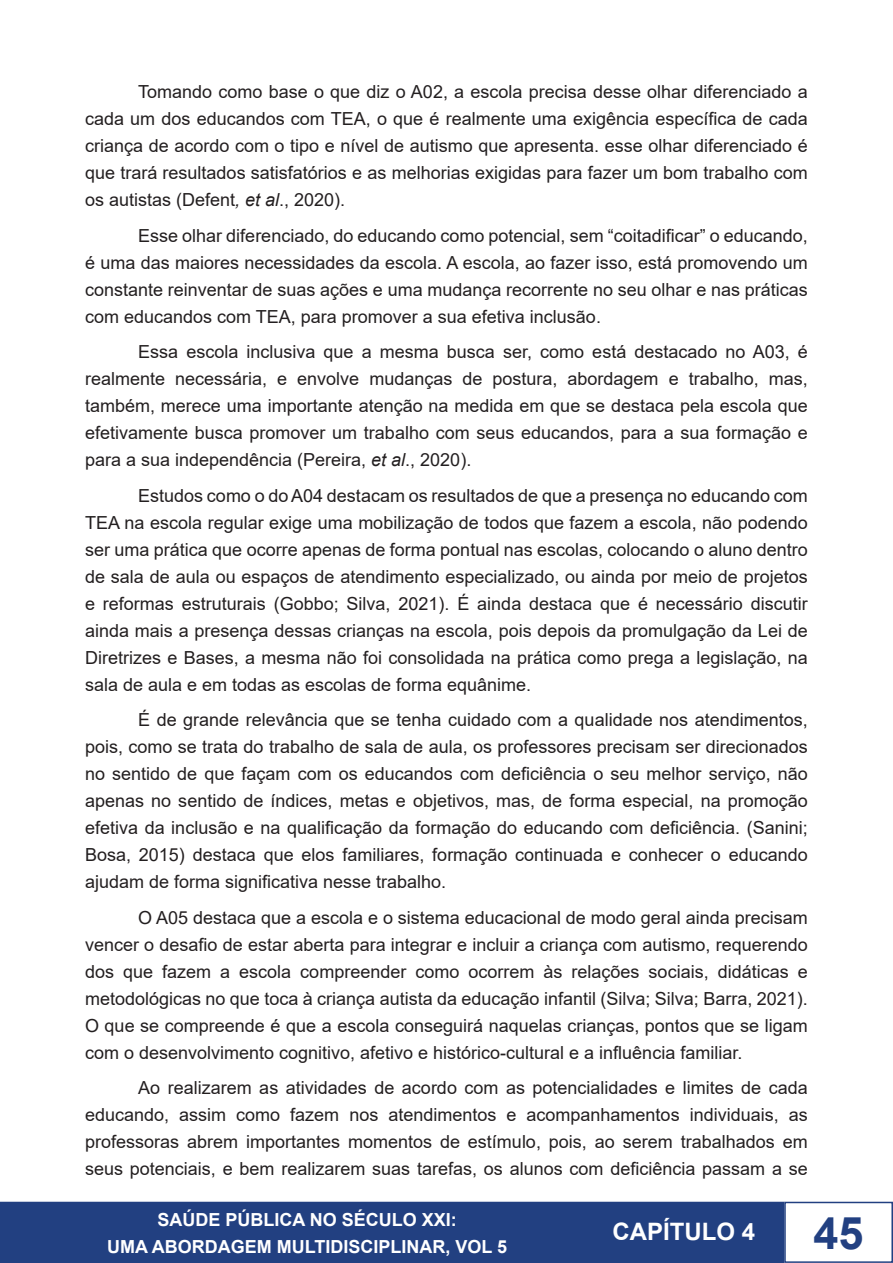
<style>
.page{position:relative;width:893px;height:1263px;background:#fff}
.page>*{position:absolute;margin:0;border:0;box-sizing:border-box;transform-origin:0 0}
.t1{font:700 45px "Arial";color:#224081}
.t2{font:700 24px "Arial";color:#fff}
.t3{font:18px/27px "Arial";color:#231f20;text-align:justify}
.t4{font:700 18px/27px "Arial";color:#fff;text-align:center}
.s1{font-style:italic}
</style>
<div class="page">
<div style="left:1px;top:1202px;width:782px;height:60px;background:#224081"></div>
<div style="left:0;top:1202px;width:784px;height:61px;border:2px solid #224081"></div>
<svg style="left:0;top:1202px;width:1px;height:61px"></svg>
<div style="left:784px;top:1202px;width:109px;height:61px;border:2px solid #224081"></div>
<p class="t3" style="left:85px;top:78px;width:724px;text-indent:53px">Tomando como base o que diz o A02, a escola precisa desse olhar diferenciado a cada um dos educandos com TEA, o que é realmente uma exigência específica de cada criança de acordo com o tipo e nível de autismo que apresenta. esse olhar diferenciado é que trará resultados satisfatórios e as melhorias exigidas para fazer um bom trabalho com os autistas (Defent<span class="s1">, et al</span>., 2020).</p>
<p class="t3" style="left:85px;top:222px;width:724px;text-indent:53px">Esse olhar diferenciado, do educando como potencial, sem “coitadificar” o educando, é uma das maiores necessidades da escola. A escola, ao fazer isso, está promovendo um constante reinventar de suas ações e uma mudança recorrente no seu olhar e nas práticas com educandos com TEA, para promover a sua efetiva inclusão.</p>
<p class="t3" style="left:85px;top:338px;width:724px;text-indent:53px">Essa escola inclusiva que a mesma busca ser, como está destacado no A03, é realmente necessária, e envolve mudanças de postura, abordagem e trabalho, mas, também, merece uma importante atenção na medida em que se destaca pela escola que efetivamente busca promover um trabalho com seus educandos, para a sua formação e para a sua independência (Pereira, <span class="s1">et al</span>., 2020).</p>
<p class="t3" style="left:85px;top:482px;width:724px;text-indent:53px">Estudos como o do A04 destacam os resultados de que a presença no educando com TEA na escola regular exige uma mobilização de todos que fazem a escola, não podendo ser uma prática que ocorre apenas de forma pontual nas escolas, colocando o aluno dentro de sala de aula ou espaços de atendimento especializado, ou ainda por meio de projetos e reformas estruturais (Gobbo; Silva, 2021). É ainda destaca que é necessário discutir ainda mais a presença dessas crianças na escola, pois depois da promulgação da Lei de Diretrizes e Bases, a mesma não foi consolidada na prática como prega a legislação, na sala de aula e em todas as escolas de forma equânime.</p>
<p class="t3" style="left:85px;top:706px;width:724px;text-indent:53px">É de grande relevância que se tenha cuidado com a qualidade nos atendimentos, pois, como se trata do trabalho de sala de aula, os professores precisam ser direcionados no sentido de que façam com os educandos com deficiência o seu melhor serviço, não apenas no sentido de índices, metas e objetivos, mas, de forma especial, na promoção efetiva da inclusão e na qualificação da formação do educando com deficiência. (Sanini; Bosa, 2015) destaca que elos familiares, formação continuada e conhecer o educando ajudam de forma significativa nesse trabalho.</p>
<p class="t3" style="left:85px;top:904px;width:724px;text-indent:53px">O A05 destaca que a escola e o sistema educacional de modo geral ainda precisam vencer o desafio de estar aberta para integrar e incluir a criança com autismo, requerendo dos que fazem a escola compreender como ocorrem às relações sociais, didáticas e metodológicas no que toca à criança autista da educação infantil (Silva; Silva; Barra, 2021).<br>O que se compreende é que a escola conseguirá naquelas crianças, pontos que se ligam com o desenvolvimento cognitivo, afetivo e histórico-cultural e a influência familiar.</p>
<p class="t3" style="left:85px;top:1074px;width:724px;text-indent:53px">Ao realizarem as atividades de acordo com as potencialidades e limites de cada educando, assim como fazem nos atendimentos e acompanhamentos individuais, as professoras abrem importantes momentos de estímulo, pois, ao serem trabalhados em seus potenciais, e bem realizarem suas tarefas, os alunos com deficiência passam a se</p>
<p class="t4" style="left:107px;top:1206px;width:401px">SAÚDE PÚBLICA NO SÉCULO XXI:<br>UMA ABORDAGEM MULTIDISCIPLINAR, VOL 5</p>
<h2 class="t2" style="left:612px;top:1215px;width:144px">CAPÍTULO 4</h2>
<h1 class="t1" style="left:814px;top:1201px;width:52px">45</h1>
</div>
